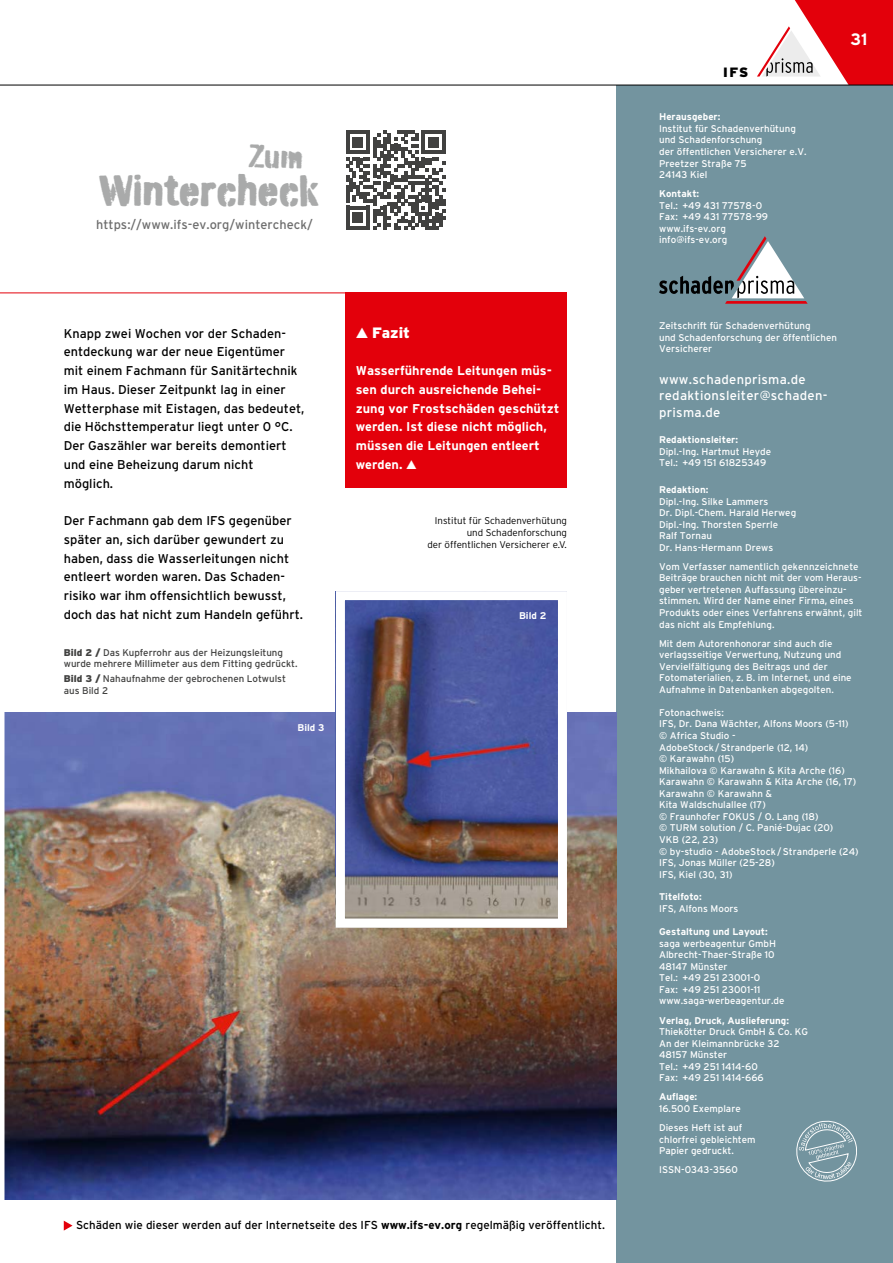
<style>
.page{position:relative;width:893px;height:1263px;background:#fff}
.page>*{position:absolute;margin:0;border:0;box-sizing:border-box;transform-origin:0 0}
.t1{font:43.65px "Burnaby Stencil";letter-spacing:.015em;color:#a9aaaa}
.t2{font:33px "Burnaby Stencil";color:#a9aaaa}
.t3{font:700 16.5px "Interstate";color:#fff}
.t4{font:900 15px "Interstate";color:#fff}
.t5{font:900 13.5px "Interstate";color:#000}
.t6{font:13.05px/16.5px "Interstate";letter-spacing:.02em;color:#fff}
.t7{font:12.75px/18.8px "Interstate";color:#000}
.t8{font:700 12.75px/18.8px "Interstate";color:#fff}
.t9{font:12.75px "Interstate";color:#6e6e6e}
.t10{font:11.55px "Interstate";color:#000}
.t11{font:9.75px/11.6px "Interstate";color:#fff}
.t12{font:9.75px/11.7px "Interstate";color:#414140}
.t13{font:700 9.75px "Interstate";color:#fff}
.t14{font:300 9.75px/12px "Interstate";color:#000;text-align:right}
.s1{font-weight:900}
.s2{font-weight:700}
</style>
<div class="page">
<svg style="left:757px;top:0;width:136px;height:85px"></svg>
<div style="left:617px;top:85px;width:276px;height:1178px;background:#73949f"></div>
<svg style="left:659px;top:236px;width:149px;height:68px"></svg>
<svg style="left:796px;top:1121px;width:61px;height:60px"></svg>
<svg style="left:346px;top:130px;width:100px;height:100px"></svg>
<svg style="left:64px;top:1220px;width:9px;height:10px"></svg>
<hr style="left:0;top:85px;width:893px;height:1px;background:#000">
<img style="left:567px;top:712px;width:50px;height:487px">
<img style="left:0;top:292px;width:567px;height:908px">
<hr style="left:0;top:710px;width:4px;height:493px;background:#fff">
<svg style="left:356px;top:327px;width:12px;height:11px"></svg>
<svg style="left:407px;top:460px;width:9px;height:9px"></svg>
<h2 class="t2" style="left:249px;top:137px;width:55px">Zum</h2>
<h1 class="t1" style="left:99px;top:165px;width:221px">Wintercheck</h1>
<h3 class="t9" style="left:96px;top:218px;width:218px">https://www.ifs-ev.org/wintercheck/</h3>
<p class="t7" style="left:64px;top:324px;width:242px">Knapp zwei Wochen vor der Schaden&shy;entdeckung war der neue Eigentümer mit einem Fachmann für Sanitärtechnik im Haus. Dieser Zeitpunkt lag in einer Wetterphase mit Eistagen, das bedeutet, die Höchsttemperatur liegt unter 0 °C.<br>Der Gaszähler war bereits demontiert und eine Beheizung darum nicht möglich.</p>
<h3 class="t7" style="left:64px;top:511px;width:241px">Der Fachmann gab dem IFS gegenüber später an, sich darüber gewundert zu haben, dass die Wasserleitungen nicht entleert worden waren. Das Schaden&shy;risiko war ihm offensichtlich bewusst, doch das hat nicht zum Handeln geführt.</h3>
<p class="t12" style="left:64px;top:646px;width:235px"><span class="s1">Bild 2 /</span> Das Kupferrohr aus der Heizungsleitung wurde mehrere Millimeter aus dem Fitting gedrückt.</p>
<p class="t12" style="left:64px;top:673px;width:224px"><span class="s1">Bild 3 /</span> Nahaufnahme der gebrochenen Lotwulst aus Bild 2</p>
<p class="t13" style="left:298px;top:722px;width:28px">Bild 3</p>
<h3 class="t4" style="left:372px;top:324px;width:39px">Fazit</h3>
<h3 class="t8" style="left:356px;top:361px;width:205px">Wasserführende Leitungen müs&shy;sen durch ausreichende Behei&shy;zung vor Frostschäden geschützt werden. Ist diese nicht möglich, müssen die Leitungen entleert werden.</h3>
<p class="t14" style="left:427px;top:515px;width:141px">Institut für Schadenverhütung und Schadenforschung<br>der öffentlichen Versicherer e.V.</p>
<p class="t13" style="left:519px;top:610px;width:29px">Bild 2</p>
<p class="t10" style="left:76px;top:1218px;width:530px">Schäden wie dieser werden auf der Internetseite des IFS <span class="s2">www.ifs-ev.org</span> regelmäßig veröffentlicht.</p>
<h3 class="t5" style="left:723px;top:64px;width:27px">IFS</h3>
<p class="t13" style="left:659px;top:111px;width:63px">Herausgeber:</p>
<p class="t11" style="left:659px;top:123px;width:149px">Institut für Schadenverhütung und Schadenforschung<br>der öffentlichen Versicherer e.V.<br>Preetzer Straße 75<br>24143 Kiel</p>
<p class="t13" style="left:659px;top:188px;width:42px">Kontakt:</p>
<p class="t11" style="left:659px;top:199px;width:110px">Tel.: +49 431 77578-0<br>Fax: +49 431 77578-99 www.ifs-ev.org info@ifs-ev.org</p>
<h3 class="t3" style="left:851px;top:30px;width:18px">31</h3>
<p class="t11" style="left:659px;top:320px;width:179px">Zeitschrift für Schadenverhütung<br>und Schadenforschung der öffentlichen<br>Versicherer</p>
<h3 class="t6" style="left:659px;top:371px;width:170px">www.schadenprisma.de redaktionsleiter@schaden&shy;prisma.de</h3>
<p class="t13" style="left:659px;top:434px;width:81px">Redaktionsleiter:</p>
<p class="t11" style="left:659px;top:446px;width:114px">Dipl.-Ing. Hartmut Heyde<br>Tel.: +49 151 61825349</p>
<p class="t13" style="left:659px;top:484px;width:51px">Redaktion:</p>
<p class="t11" style="left:659px;top:495px;width:139px">Dipl.-Ing. Silke Lammers<br>Dr. Dipl.-Chem. Harald Herweg<br>Dipl.-Ing. Thorsten Sperrle<br>Ralf Tornau<br>Dr. Hans-Hermann Drews</p>
<p class="t11" style="left:659px;top:560px;width:205px">Vom Verfasser namentlich gekennzeichnete Beiträge brauchen nicht mit der vom Heraus&shy;geber vertretenen Auffassung übereinzu&shy;stimmen. Wird der Name einer Firma, eines Produkts oder eines Verfahrens erwähnt, gilt das nicht als Empfehlung.</p>
<p class="t11" style="left:659px;top:637px;width:194px">Mit dem Autorenhonorar sind auch die verlagsseitige Verwertung, Nutzung und Vervielfältigung des Beitrags und der Fotomaterialien, z. B. im Internet, und eine Aufnahme in Datenbanken abgegolten.</p>
<p class="t11" style="left:659px;top:707px;width:201px">Fotonachweis:<br>IFS, Dr. Dana Wächter, Alfons Moors (5-11) © Africa Studio -<br>AdobeStock/Strandperle (12, 14)<br>© Karawahn (15)<br>Mikhailova © Karawahn &amp; Kita Arche (16)<br>Karawahn © Karawahn &amp; Kita Arche (16, 17)<br>Karawahn © Karawahn &amp;<br>Kita Waldschulallee (17)<br>© Fraunhofer FOKUS / O. Lang (18)<br>© TURM solution / C. Panié-Dujac (20)<br>VKB (22, 23)<br>© by-studio - AdobeStock/Strandperle (24)<br>IFS, Jonas Müller (25-28)<br>IFS, Kiel (30, 31)</p>
<p class="t13" style="left:659px;top:892px;width:44px">Titelfoto:</p>
<p class="t11" style="left:659px;top:903px;width:81px">IFS, Alfons Moors</p>
<p class="t13" style="left:659px;top:926px;width:110px">Gestaltung und Layout:</p>
<p class="t11" style="left:659px;top:937px;width:127px">saga werbeagentur GmbH<br>Albrecht-Thaer-Straße 10<br>48147 Münster<br>Tel.: +49 251 23001-0<br>Fax: +49 251 23001-11 www.saga-werbeagentur.de</p>
<p class="t13" style="left:659px;top:1015px;width:131px">Verlag, Druck, Auslieferung:</p>
<p class="t11" style="left:659px;top:1026px;width:151px">Thiekötter Druck GmbH &amp; Co. KG<br>An der Kleimannbrücke 32<br>48157 Münster<br>Tel.: +49 251 1414-60<br>Fax: +49 251 1414-666</p>
<p class="t13" style="left:659px;top:1091px;width:40px">Auflage:</p>
<p class="t11" style="left:659px;top:1099px;width:85px;line-height:19px">16.500 Exemplare<br>Dieses Heft ist auf</p>
<p class="t11" style="left:659px;top:1133px;width:98px">chlorfrei gebleichtem<br>Papier gedruckt.</p>
<p class="t11" style="left:659px;top:1164px;width:80px">ISSN-0343-3560</p>
</div>
